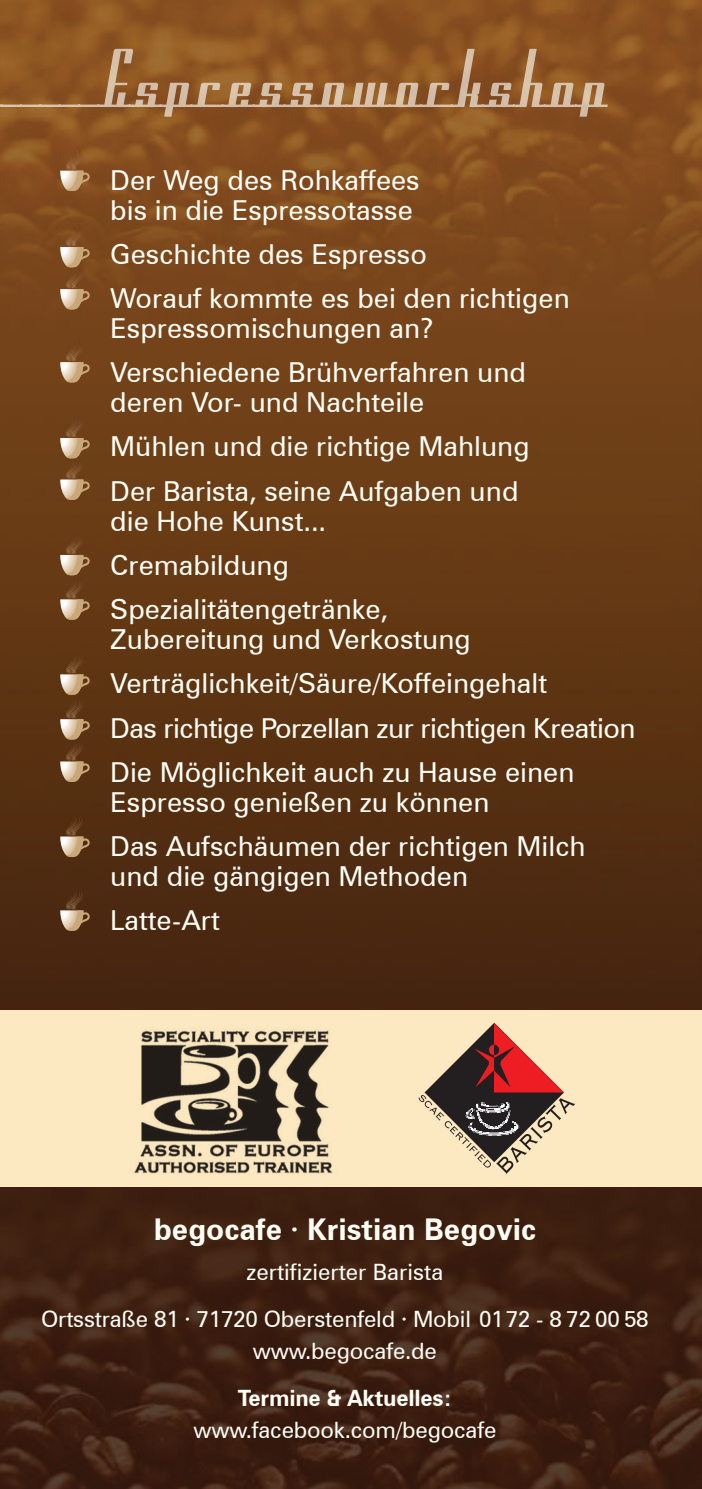
<style>
.page{position:relative;width:702px;height:1489px;background:#fff}
.page>*{position:absolute;margin:0;border:0;box-sizing:border-box;transform-origin:0 0}
.t1{font:700 30px "Zurich BT";color:#fdfdf5}
.t2{font:27.5px/30px "Zurich BT";color:#fdfdf5}
.t3{font:27.5px "Zurich BT";letter-spacing:-.02em;color:#fdfdf5}
.t4{font:22.5px/32.5px "Zurich BT";letter-spacing:-.01em;color:#fdfdf5;text-align:center}
.s1{font-weight:700}
</style>
<div class="page">
<img style="left:0;top:0;width:702px;height:1488px">
<div style="left:0;top:1010px;width:702px;height:176px;background:#fde9c1"></div>
<svg style="left:418px;top:1022px;width:157px;height:151px"></svg>
<img style="left:134px;top:1030px;width:199px;height:144px">
<svg style="left:60px;top:146px;width:30px;height:45px"></svg>
<svg style="left:60px;top:223px;width:30px;height:86px;background:#9c724b"></svg>
<svg style="left:60px;top:338px;width:30px;height:44px"></svg>
<svg style="left:60px;top:414px;width:30px;height:86px;background:#946d49"></svg>
<svg style="left:60px;top:531px;width:30px;height:88px;background:#8d6945"></svg>
<svg style="left:60px;top:650px;width:30px;height:131px;background:#876544"></svg>
<svg style="left:60px;top:812px;width:30px;height:44px"></svg>
<svg style="left:60px;top:886px;width:30px;height:44px"></svg>
<svg style="left:0;top:49px;width:607px;height:68px;background:#9a683a"></svg>
<p class="t2" style="left:110px;top:165px;width:311px">Der Weg des Rohkaffees bis in die Espressotasse</p>
<p class="t2" style="left:110px;top:239px;width:318px">Geschichte des Espresso</p>
<p class="t2" style="left:110px;top:283px;width:461px">Worauf kommte es bei den richtigen<br>Espressomischungen an?</p>
<p class="t2" style="left:110px;top:357px;width:417px">Verschiedene Brühverfahren und deren Vor- und Nachteile</p>
<p class="t2" style="left:110px;top:431px;width:421px">Mühlen und die richtige Mahlung</p>
<p class="t2" style="left:110px;top:475px;width:410px">Der Barista, seine Aufgaben und die Hohe Kunst...</p>
<p class="t2" style="left:110px;top:550px;width:180px">Cremabildung</p>
<p class="t2" style="left:110px;top:594px;width:362px">Spezialitätengetränke,<br>Zubereitung und Verkostung</p>
<p class="t2" style="left:110px;top:668px;width:438px">Verträglichkeit/Säure/Koffeingehalt</p>
<p class="t3" style="left:110px;top:711px;width:526px">Das richtige Porzellan zur richtigen Kreation</p>
<p class="t2" style="left:110px;top:756px;width:466px">Die Möglichkeit auch zu Hause einen<br>Espresso genießen zu können</p>
<p class="t2" style="left:110px;top:830px;width:477px">Das Aufschäumen der richtigen Milch und die gängigen Methoden</p>
<p class="t2" style="left:110px;top:905px;width:111px">Latte-Art</p>
<p class="t1" style="left:154px;top:1211px;width:384px">begocafe · Kristian Begovic</p>
<p class="t4" style="left:246px;top:1255px;width:198px">zertifizierter Barista</p>
<p class="t4" style="left:41px;top:1301px;width:609px">Ortsstraße 81 · 71720 Oberstenfeld · Mobil 0172 - 8 72 00 58 www.begocafe.de</p>
<p class="t4" style="left:193px;top:1381px;width:304px"><span class="s1">Termine &amp; Aktuelles: </span>www.facebook.com/begocafe</p>
</div>
